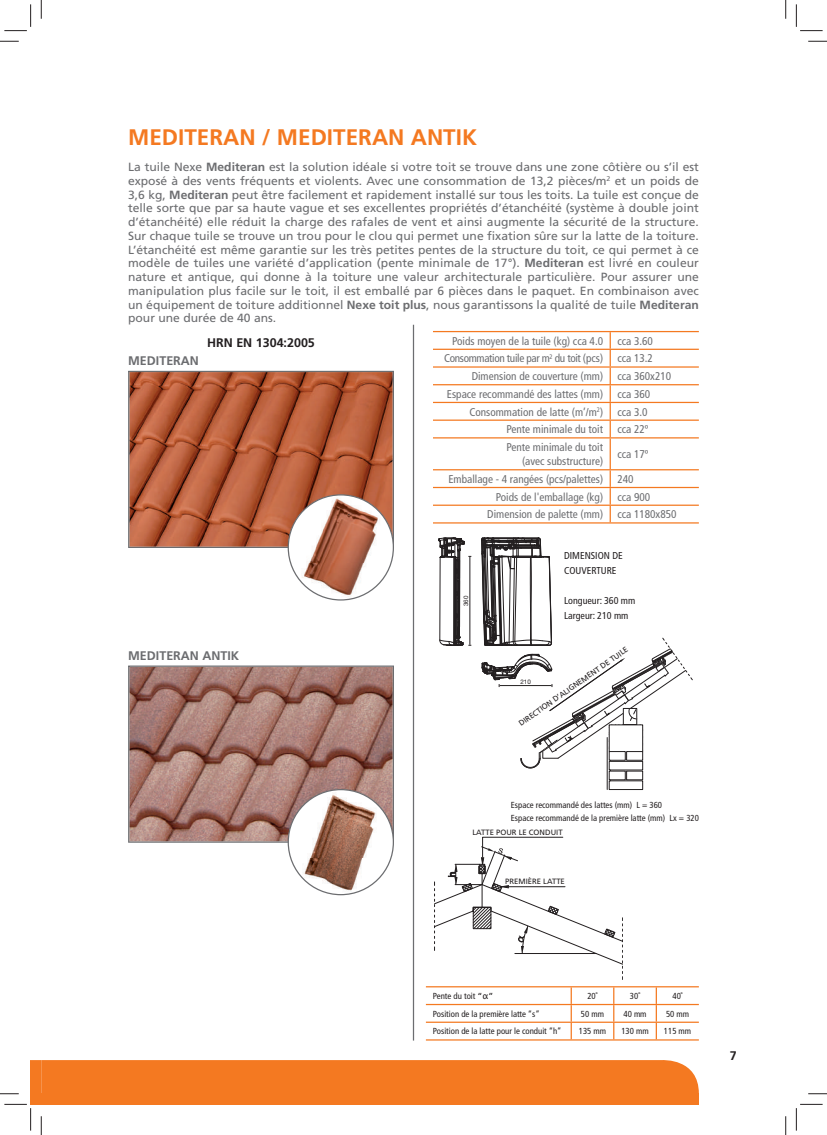
<style>
.page{position:relative;width:827px;height:1135px;background:#fff}
.page>*{position:absolute;margin:0;border:0;box-sizing:border-box;transform-origin:0 0}
.t1{font:700 22.5px "Frutiger LT Std";color:#f47921}
.t2{font:700 12.5px "Frutiger LT Std";color:#6c6d70}
.t3{font:700 12.5px "Frutiger LT Std";color:#231f20}
.t4{font:11.88px/13.8px "Frutiger LT Std";color:#6c6d70;text-align:justify}
.t5{font:condensed 11.25px/13.8px "Frutiger LT Std";color:#6c6d70;text-align:right}
.t6{font:condensed 11.25px "Frutiger LT Std";letter-spacing:-.03em;color:#6c6d70}
.t7{font:condensed 10px/15px "Frutiger LT Std";color:#231f20}
.t8{font:condensed 8.75px/12.5px "Frutiger LT Std";color:#231f20}
.t9{font:7.62px "Frutiger LT Std";color:#231f20}
.t10{font:300 7px "Frutiger";color:#231f20}
.t11{font:6.25px "Helvetica Neue LT Pro";color:#231f20}
.s1{font-weight:700}
.s2{font-stretch:normal}
.s3{font-family:"Lucida Grande";font-stretch:normal}
</style>
<div class="page">
<div style="left:31px;top:1093px;width:10px;height:11px;background:#f47921"></div>
<div style="left:31px;top:1060px;width:668px;height:33px;background:#f47921"></div>
<div style="left:41px;top:1093px;width:658px;height:11px;background:#f47921"></div>
<svg style="left:438px;top:538px;width:34px;height:108px"></svg>
<hr style="left:607px;top:737px;width:1px;height:52px;background:#231f20">
<div style="left:609px;top:780px;width:34px;height:10px;border:1px solid #231f20"></div>
<div style="left:626px;top:771px;width:17px;height:9px;border:1px solid #231f20"></div>
<svg style="left:481px;top:538px;width:212px;height:233px"></svg>
<svg style="left:434px;top:836px;width:189px;height:143px"></svg>
<hr style="left:433px;top:331px;width:266px;height:1px;background:#f47921">
<hr style="left:433px;top:349px;width:266px;height:1px;background:#f47921">
<hr style="left:433px;top:366px;width:266px;height:2px;background:#f47921">
<hr style="left:433px;top:384px;width:266px;height:1px;background:#f47921">
<hr style="left:433px;top:402px;width:266px;height:1px;background:#f47921">
<hr style="left:433px;top:419px;width:266px;height:2px;background:#f47921">
<hr style="left:433px;top:437px;width:266px;height:1px;background:#f47921">
<hr style="left:433px;top:469px;width:266px;height:1px;background:#f47921">
<hr style="left:433px;top:487px;width:266px;height:1px;background:#f47921">
<hr style="left:433px;top:505px;width:266px;height:1px;background:#f47921">
<hr style="left:433px;top:522px;width:266px;height:2px;background:#f47921">
<svg style="left:609px;top:332px;width:2px;height:105px"></svg>
<hr style="left:609px;top:438px;width:2px;height:31px;background:#f47921">
<svg style="left:609px;top:470px;width:2px;height:52px"></svg>
<hr style="left:413px;top:325px;width:1px;height:715px;background:#6c6d70">
<svg style="left:128px;top:371px;width:266px;height:177px;background:#b15b3a"></svg>
<div style="left:288px;top:495px;width:105px;height:105px;background:#fff;border-radius:50%"></div>
<img style="left:301px;top:495px;width:79px;height:102px">
<svg style="left:128px;top:665px;width:266px;height:178px;background:#a2776f"></svg>
<div style="left:288px;top:790px;width:105px;height:105px;background:#fff;border-radius:50%"></div>
<img style="left:302px;top:792px;width:75px;height:100px">
<hr style="left:426px;top:986px;width:273px;height:1px;background:#f47921">
<hr style="left:426px;top:1004px;width:273px;height:1px;background:#f47921">
<hr style="left:426px;top:1021px;width:273px;height:2px;background:#f47921">
<hr style="left:426px;top:1039px;width:273px;height:1px;background:#f47921">
<svg style="left:570px;top:987px;width:2px;height:52px"></svg>
<svg style="left:613px;top:987px;width:1px;height:52px"></svg>
<svg style="left:655px;top:987px;width:2px;height:52px"></svg>
<div style="left:463px;top:560px;width:6px;height:81px;background:#fff"></div>
<div style="left:518px;top:679px;width:14px;height:6px;background:#fff"></div>
<svg style="left:0;top:40px;width:19px;height:2px"></svg>
<svg style="left:808px;top:40px;width:19px;height:2px"></svg>
<svg style="left:0;top:1093px;width:19px;height:1px"></svg>
<svg style="left:808px;top:1093px;width:19px;height:1px"></svg>
<svg style="left:40px;top:0;width:2px;height:19px"></svg>
<svg style="left:40px;top:1116px;width:2px;height:19px"></svg>
<svg style="left:785px;top:0;width:1px;height:19px"></svg>
<svg style="left:785px;top:1116px;width:1px;height:19px"></svg>
<svg style="left:4px;top:4px;width:27px;height:27px"></svg>
<svg style="left:4px;top:1104px;width:27px;height:26px"></svg>
<svg style="left:796px;top:4px;width:26px;height:27px"></svg>
<svg style="left:796px;top:1104px;width:26px;height:26px"></svg>
<h1 class="t1" style="left:128px;top:128px;width:350px">MEDITERAN / MEDITERAN ANTIK</h1>
<p class="t4" style="left:128px;top:161px;width:572px">La tuile Nexe <span class="s1">Mediteran</span> est la solution idéale si votre toit se trouve dans une zone côtière ou s’il est exposé à des vents fréquents et violents. Avec une consommation de 13,2 pièces/m<sup>2</sup> et un poids de 3,6 kg, <span class="s1">Mediteran</span> peut être facilement et rapidement installé sur tous les toits. La tuile est conçue de telle sorte que par sa haute vague et ses excellentes propriétés d’étanchéité (système à double joint d’étanchéité) elle réduit la charge des rafales de vent et ainsi augmente la sécurité de la structure.<br>Sur chaque tuile se trouve un trou pour le clou qui permet une fixation sûre sur la latte de la toiture.<br>L’étanchéité est même garantie sur les très petites pentes de la structure du toit, ce qui permet à ce modèle de tuiles une variété d’application (pente minimale de 17°). <span class="s1">Mediteran</span> est livré en couleur nature et antique, qui donne à la toiture une valeur architecturale particulière. Pour assurer une manipulation plus facile sur le toit, il est emballé par 6 pièces dans le paquet. En combinaison avec un équipement de toiture additionnel <span class="s1">Nexe toit plus</span>, nous garantissons la qualité de tuile <span class="s1">Mediteran </span>pour une durée de 40 ans.</p>
<p class="t2" style="left:128px;top:356px;width:72px">MEDITERAN</p>
<p class="t5" style="left:452px;top:335px;width:152px">Poids moyen de la tuile (kg) cca 4.0</p>
<p class="t5" style="left:617px;top:335px;width:37px">cca 3.60</p>
<p class="t6" style="left:444px;top:354px;width:161px">Consommation tuile par m<sup>2</sup> du toit (pcs)</p>
<p class="t5" style="left:617px;top:352px;width:37px">cca 13.2</p>
<p class="t5" style="left:471px;top:370px;width:133px">Dimension de couverture (mm)</p>
<p class="t5" style="left:617px;top:370px;width:55px">cca 360x210</p>
<p class="t5" style="left:447px;top:388px;width:158px">Espace recommandé des lattes (mm)</p>
<p class="t5" style="left:617px;top:388px;width:34px">cca 360</p>
<p class="t5" style="left:469px;top:406px;width:135px">Consommation de latte (m’/m<sup>2</sup>)</p>
<p class="t5" style="left:617px;top:406px;width:32px">cca 3.0</p>
<p class="t5" style="left:506px;top:423px;width:98px">Pente minimale du toit</p>
<p class="t5" style="left:617px;top:423px;width:32px">cca 22º</p>
<p class="t5" style="left:506px;top:441px;width:98px">Pente minimale du toit (avec substructure)</p>
<p class="t5" style="left:617px;top:448px;width:32px">cca 17º</p>
<p class="t5" style="left:448px;top:473px;width:156px">Emballage - 4 rangées (pcs/palettes)</p>
<p class="t5" style="left:617px;top:473px;width:18px">240</p>
<p class="t5" style="left:496px;top:491px;width:109px">Poids de l'emballage (kg)</p>
<p class="t5" style="left:617px;top:491px;width:34px">cca 900</p>
<p class="t5" style="left:487px;top:508px;width:117px">Dimension de palette (mm)</p>
<p class="t5" style="left:617px;top:508px;width:61px">cca 1180x850</p>
<p class="t3" style="left:207px;top:337px;width:109px">HRN EN 1304:2005</p>
<p class="t2" style="left:128px;top:651px;width:113px">MEDITERAN ANTIK</p>
<p class="t10" style="left:462px;top:604px;width:13px;rotate:-90deg">360</p>
<p class="t11" style="left:463px;top:606px;width:12px;rotate:-90deg">360</p>
<p class="t7" style="left:564px;top:548px;width:60px">DIMENSION DE<br>COUVERTURE</p>
<p class="t7" style="left:564px;top:593px;width:73px">Longueur: 360 mm<br>Largeur: 210 mm</p>
<p class="t9" style="left:518px;top:721px;width:133px;rotate:-35deg">DIRECTION D’ALIGNEMENT DE TUILE</p>
<p class="t10" style="left:521px;top:678px;width:13px">210</p>
<p class="t11" style="left:520px;top:680px;width:12px">210</p>
<p class="t8" style="left:511px;top:800px;width:190px">Espace recommandé des lattes (mm) L = 360<br>Espace recommandé de la première latte (mm) Lx = 320</p>
<p class="t9" style="left:472px;top:829px;width:92px">LATTE POUR LE CONDUIT</p>
<p class="t9" style="left:505px;top:878px;width:61px">PREMIÈRE LATTE</p>
<p class="t8" style="left:433px;top:990px;width:62px">Pente du toit <span class="s2">“</span><span class="s3">α</span><span class="s2">”</span></p>
<p class="t8" style="left:587px;top:990px;width:12px">20˚</p>
<p class="t8" style="left:630px;top:990px;width:12px">30˚</p>
<p class="t8" style="left:672px;top:990px;width:12px">40˚</p>
<p class="t8" style="left:433px;top:1008px;width:108px">Position de la première latte “s”</p>
<p class="t8" style="left:581px;top:1008px;width:25px">50 mm</p>
<p class="t8" style="left:623px;top:1008px;width:25px">40 mm</p>
<p class="t8" style="left:666px;top:1008px;width:25px">50 mm</p>
<p class="t8" style="left:433px;top:1026px;width:130px">Position de la latte pour le conduit “h”</p>
<p class="t8" style="left:579px;top:1026px;width:29px">135 mm</p>
<p class="t8" style="left:621px;top:1026px;width:29px">130 mm</p>
<p class="t8" style="left:664px;top:1026px;width:29px">115 mm</p>
<p class="t3" style="left:730px;top:1051px;width:8px">7</p>
</div>
